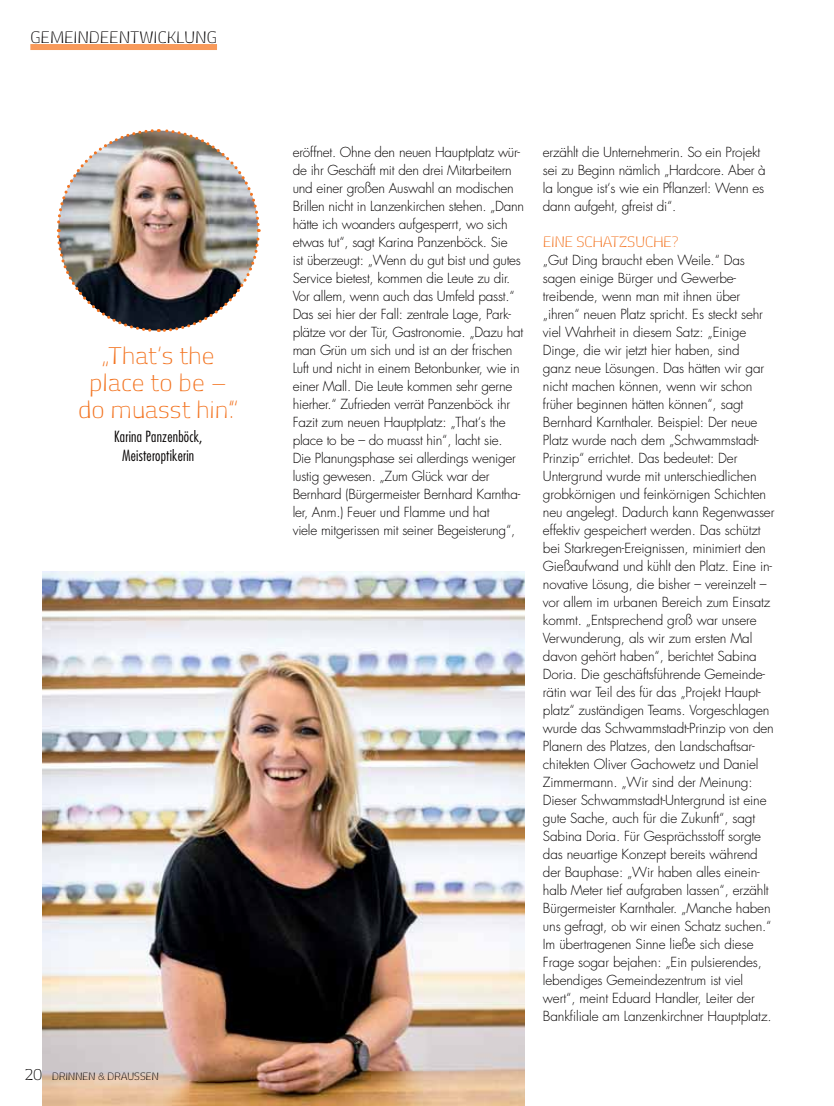
<style>
.page{position:relative;width:834px;height:1106px;background:#fff}
.page>*{position:absolute;margin:0;border:0;box-sizing:border-box;transform-origin:0 0}
.t1{font:24px/27px "Antaro";letter-spacing:.01em;color:#f37421;text-align:center;scale:1.05 1}
.t2{font:16.5px "Antaro";letter-spacing:.02em;color:#040000}
.t3{font:300 condensed 15px/19.5px "Futura Std";letter-spacing:.015em;color:#040000;text-align:center}
.t4{font:15px "Antaro";letter-spacing:.005em;color:#f37421}
.t5{font:300 13.5px/18px "Futura Std";letter-spacing:-.01em;color:#040000}
.t6{font:10.5px "Antaro";letter-spacing:.015em;color:#040000}
.s1{font-size:16.5px}
</style>
<div class="page">
<img style="left:43px;top:571px;width:481px;height:534px">
<img style="left:56px;top:129px;width:205px;height:203px">
<div style="left:30px;top:44px;width:187px;height:6px;background:#f89a5b"></div>
<p class="t2" style="left:30px;top:30px;width:188px">GEMEINDEENTWICKLUNG</p>
<h1 class="t1" style="left:78px;top:345px;width:154px">„That‘s the place to be – do muasst hin‘.“</h1>
<p class="t3" style="left:114px;top:428px;width:90px">Karina Panzenböck,<br>Meisteroptikerin</p>
<p class="t6" style="left:24px;top:1072px;width:136px"><span class="s1">20</span> DRINNEN &amp; DRAUSSEN</p>
<p class="t5" style="left:293px;top:144px;width:233px">eröffnet. Ohne den neuen Hauptplatz wür&shy;de ihr Geschäft mit den drei Mitarbeitern und einer großen Auswahl an modischen Brillen nicht in Lanzenkirchen stehen. „Dann hätte ich woanders aufgesperrt, wo sich etwas tut“, sagt Karina Panzenböck. Sie<br>ist überzeugt: „Wenn du gut bist und gutes Service bietest, kommen die Leute zu dir.<br>Vor allem, wenn auch das Umfeld passt.“ Das sei hier der Fall: zentrale Lage, Park&shy;plätze vor der Tür, Gastronomie. „Dazu hat man Grün um sich und ist an der frischen Luft und nicht in einem Betonbunker, wie in einer Mall. Die Leute kommen sehr gerne hierher.“ Zufrieden verrät Panzenböck ihr Fazit zum neuen Hauptplatz: „That‘s the place to be – do muasst hin“, lacht sie.<br>Die Planungsphase sei allerdings weniger lustig gewesen. „Zum Glück war der Bernhard (Bürgermeister Bernhard Karntha&shy;ler, Anm.) Feuer und Flamme und hat<br>viele mitgerissen mit seiner Begeisterung“,</p>
<p class="t5" style="left:543px;top:144px;width:224px">erzählt die Unternehmerin. So ein Projekt sei zu Beginn nämlich „Hardcore. Aber à la longue ist‘s wie ein Pflanzerl: Wenn es dann aufgeht, gfreist di“.</p>
<p class="t4" style="left:543px;top:236px;width:137px">EINE SCHATZSUCHE?</p>
<p class="t5" style="left:543px;top:252px;width:233px">„Gut Ding braucht eben Weile.“ Das sagen einige Bürger und Gewerbe&shy;treibende, wenn man mit ihnen über „ihren“ neuen Platz spricht. Es steckt sehr viel Wahrheit in diesem Satz: „Einige Dinge, die wir jetzt hier haben, sind<br>ganz neue Lösungen. Das hätten wir gar nicht machen können, wenn wir schon früher beginnen hätten können“, sagt Bernhard Karnthaler. Beispiel: Der neue Platz wurde nach dem „Schwammstadt-Prinzip“ errichtet. Das bedeutet: Der Untergrund wurde mit unterschiedlichen grobkörnigen und feinkörnigen Schichten neu angelegt. Dadurch kann Regenwasser effektiv gespeichert werden. Das schützt bei Starkregen-Ereignissen, minimiert den Gießaufwand und kühlt den Platz. Eine in&shy;novative Lösung, die bisher – vereinzelt – vor allem im urbanen Bereich zum Einsatz kommt. „Entsprechend groß war unsere Verwunderung, als wir zum ersten Mal davon gehört haben“, berichtet Sabina Doria. Die geschäftsführende Gemeinde&shy;rätin war Teil des für das „Projekt Haupt&shy;platz“ zuständigen Teams. Vorgeschlagen wurde das Schwammstadt-Prinzip von den Planern des Platzes, den Landschaftsar&shy;chitekten Oliver Gachowetz und Daniel Zimmermann. „Wir sind der Meinung:<br>Dieser Schwammstadt-Untergrund ist eine gute Sache, auch für die Zukunft“, sagt Sabina Doria. Für Gesprächsstoff sorgte das neuartige Konzept bereits während der Bauphase: „Wir haben alles einein&shy;halb Meter tief aufgraben lassen“, erzählt Bürgermeister Karnthaler. „Manche haben uns gefragt, ob wir einen Schatz suchen.“ Im übertragenen Sinne ließe sich diese Frage sogar bejahen: „Ein pulsierendes, lebendiges Gemeindezentrum ist viel wert“, meint Eduard Handler, Leiter der Bankfiliale am Lanzenkirchner Hauptplatz.</p>
</div>
